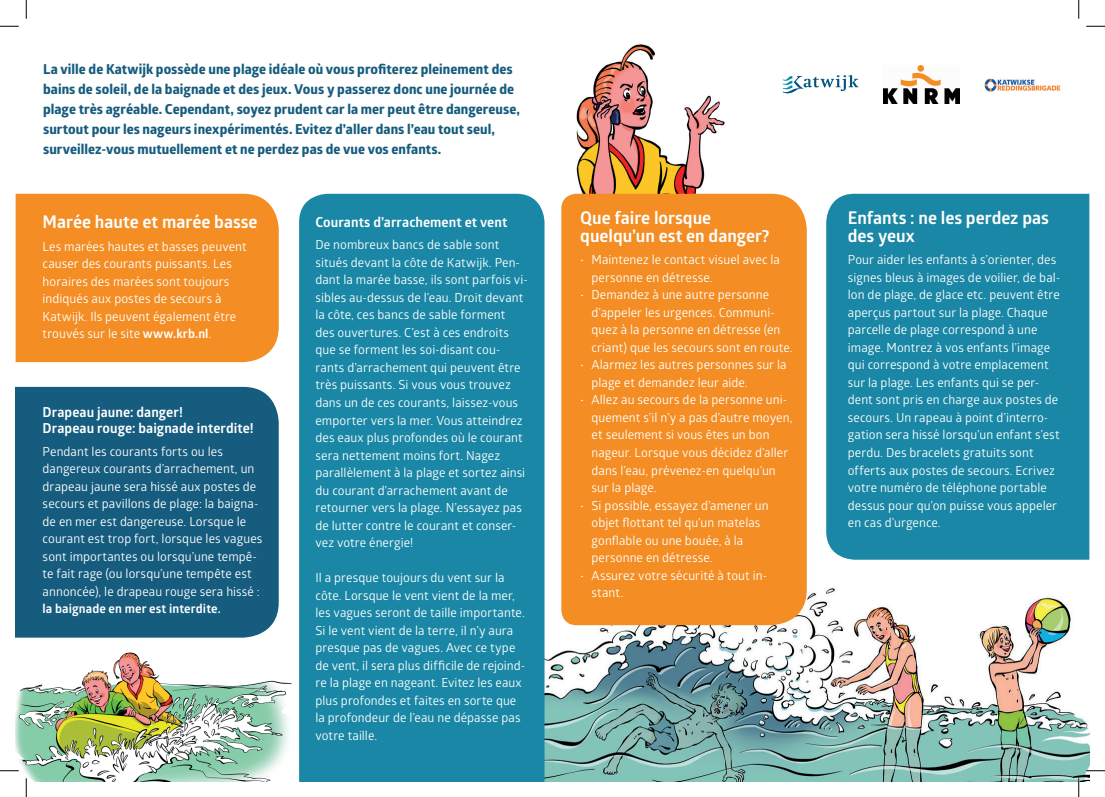
<style>
.page{position:relative;width:1105px;height:797px;background:#fff}
.page>*{position:absolute;margin:0;border:0;box-sizing:border-box;transform-origin:0 0}
.t1{font:700 17.5px/17.5px "Glober";color:#fff}
.t2{font:700 13.75px/20px "Globerx";letter-spacing:.005em;color:#165c7e}
.t3{font:700 13.75px/16.5px "Glober";letter-spacing:.005em;color:#fff}
.t4{font:12.5px/17.5px "Glober";letter-spacing:.005em;color:#fff}
.t5{font:700 12.5px "Glober";letter-spacing:.01em;color:#fff}
.s1{font-weight:700}
</style>
<div class="page">
<img style="left:544px;top:44px;width:180px;height:193px">
<img style="left:884px;top:66px;width:75px;height:37px">
<img style="left:985px;top:78px;width:75px;height:14px">
<svg style="left:783px;top:75px;width:75px;height:19px"></svg>
<img style="left:544px;top:538px;width:545px;height:243px">
<img style="left:16px;top:652px;width:276px;height:129px">
<div style="left:16px;top:194px;width:263px;height:168px;background:#f38d24"></div>
<div style="left:826px;top:194px;width:263px;height:365px;background:#1987a5"></div>
<div style="left:16px;top:387px;width:263px;height:250px;background:#165c7e"></div>
<svg style="left:299px;top:194px;width:245px;height:587px;background:#1d89a6"></svg>
<div style="left:561px;top:194px;width:246px;height:431px;background:#f38d24"></div>
<svg style="left:0;top:25px;width:19px;height:2px"></svg>
<svg style="left:1086px;top:25px;width:19px;height:2px"></svg>
<svg style="left:0;top:770px;width:19px;height:1px"></svg>
<svg style="left:1086px;top:770px;width:19px;height:1px"></svg>
<svg style="left:25px;top:0;width:2px;height:19px"></svg>
<svg style="left:25px;top:778px;width:2px;height:19px"></svg>
<svg style="left:1078px;top:0;width:1px;height:19px"></svg>
<svg style="left:1078px;top:778px;width:1px;height:19px"></svg>
<p class="t2" style="left:43px;top:59px;width:478px">La ville de Katwijk possède une plage idéale où vous profiterez pleinement des bains de soleil, de la baignade et des jeux. Vous y passerez donc une journée de plage très agréable. Cependant, soyez prudent car la mer peut être dangereuse, surtout pour les nageurs inexpérimentés. Evitez d’aller dans l’eau tout seul, surveillez-vous mutuellement et ne perdez pas de vue vos enfants.</p>
<h1 class="t1" style="left:43px;top:213px;width:216px">Marée haute et marée basse</h1>
<p class="t4" style="left:43px;top:237px;width:206px">Les marées hautes et basses peuvent causer des courants puissants. Les horaires des marées sont toujours indiqués aux postes de secours à Katwijk. Ils peuvent également être trouvés sur le site <span class="s1">www.krb.nl</span>.</p>
<p class="t3" style="left:43px;top:403px;width:212px">Drapeau jaune: danger!<br>Drapeau rouge: baignade interdite!</p>
<p class="t4" style="left:43px;top:442px;width:221px">Pendant les courants forts ou les dangereux courants d’arrachement, un drapeau jaune sera hissé aux postes de secours et pavillons de plage: la baigna&shy;de en mer est dangereuse. Lorsque le courant est trop fort, lorsque les vagues sont importantes ou lorsqu’une tempê&shy;te fait rage (ou lorsqu’une tempête est annoncée), le drapeau rouge sera hissé :</p>
<p class="t5" style="left:43px;top:600px;width:180px">la baignade en mer est interdite.</p>
<p class="t3" style="left:315px;top:213px;width:193px">Courants d’arrachement et vent</p>
<p class="t4" style="left:315px;top:236px;width:214px">De nombreux bancs de sable sont situés devant la côte de Katwijk. Pen&shy;dant la marée basse, ils sont parfois vi&shy;sibles au-dessus de l’eau. Droit devant la côte, ces bancs de sable forment<br>des ouvertures. C’est à ces endroits que se forment les soi-disant cou&shy;rants d’arrachement qui peuvent être très puissants. Si vous vous trouvez dans un de ces courants, laissez-vous emporter vers la mer. Vous atteindrez des eaux plus profondes où le courant sera nettement moins fort. Nagez parallèlement à la plage et sortez ainsi du courant d’arrachement avant de retourner vers la plage. N’essayez pas de lutter contre le courant et conser&shy;vez votre énergie!</p>
<p class="t4" style="left:315px;top:568px;width:211px">Il a presque toujours du vent sur la côte. Lorsque le vent vient de la mer, les vagues seront de taille importante.<br>Si le vent vient de la terre, il n’y aura presque pas de vagues. Avec ce type de vent, il sera plus difficile de rejoind&shy;re la plage en nageant. Evitez les eaux plus profondes et faites en sorte que la profondeur de l’eau ne dépasse pas votre taille.</p>
<h1 class="t1" style="left:580px;top:209px;width:191px">Que faire lorsque quelqu’un est en danger?</h1>
<p class="t4" style="left:591px;top:251px;width:190px;text-indent:-11px">• Maintenez le contact visuel avec la personne en détresse.</p>
<p class="t4" style="left:591px;top:286px;width:202px;text-indent:-11px">• Demandez à une autre personne d’appeler les urgences. Communi&shy;quez à la personne en détresse (en criant) que les secours sont en route.</p>
<p class="t4" style="left:591px;top:356px;width:196px;text-indent:-11px">• Alarmez les autres personnes sur la plage et demandez leur aide.</p>
<p class="t4" style="left:591px;top:391px;width:202px;text-indent:-11px">• Allez au secours de la personne uni&shy;quement s’il n’y a pas d’autre moyen, et seulement si vous êtes un bon nageur. Lorsque vous décidez d’aller dans l’eau, prévenez-en quelqu’un sur la plage.</p>
<p class="t4" style="left:591px;top:496px;width:179px;text-indent:-11px">• Si possible, essayez d’amener un objet flottant tel qu’un matelas gonflable ou une bouée, à la personne en détresse.</p>
<p class="t4" style="left:591px;top:566px;width:177px;text-indent:-11px">• Assurez votre sécurité à tout in&shy;stant.</p>
<h1 class="t1" style="left:848px;top:209px;width:203px">Enfants : ne les perdez pas des yeux</h1>
<p class="t4" style="left:848px;top:251px;width:214px">Pour aider les enfants à s’orienter, des signes bleus à images de voilier, de bal&shy;lon de plage, de glace etc. peuvent être aperçus partout sur la plage. Chaque parcelle de plage correspond à une image. Montrez à vos enfants l’image qui correspond à votre emplacement sur la plage. Les enfants qui se per&shy;dent sont pris en charge aux postes de secours. Un rapeau à point d’interro&shy;gation sera hissé lorsqu’un enfant s’est perdu. Des bracelets gratuits sont offerts aux postes de secours. Ecrivez votre numéro de téléphone portable dessus pour qu’on puisse vous appeler en cas d’urgence.</p>
</div>
